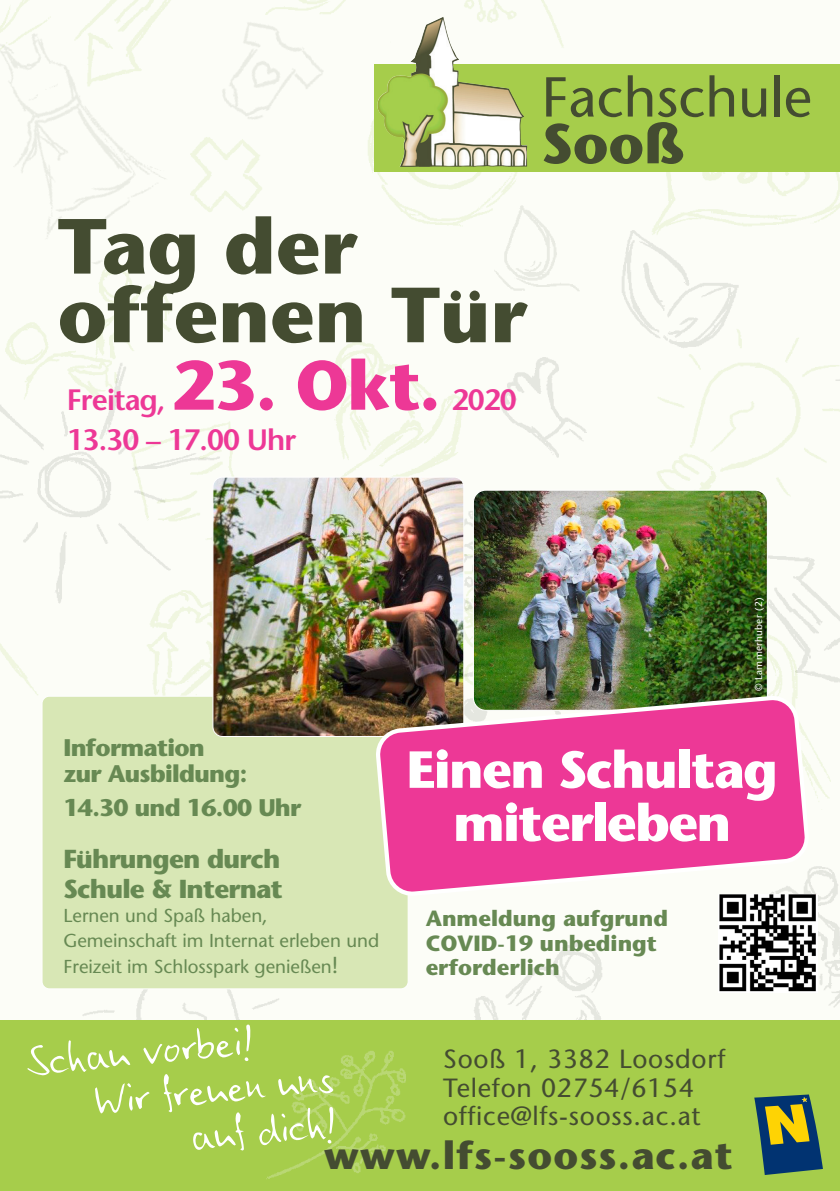
<style>
.page{position:relative;width:840px;height:1191px;background:#fff}
.page>*{position:absolute;margin:0;border:0;box-sizing:border-box;transform-origin:0 0}
.t1{font:700 77.8px/68.6px "Stone Sans";color:#444c31}
.t2{font:700 69.6px "Stone Sans";color:#ed3896}
.t3{font:56.2px "Stone Sans";color:#444c31}
.t4{font:700 56.2px "Stone Sans";color:#444c31}
.t5{font:700 52px/53.2px "Stone Sans";letter-spacing:-.03em;color:#fff;text-align:center}
.t6{font:48.4px "Linotype Ego";color:#fff}
.t7{font:700 39px "Stone Sans";letter-spacing:.03em;color:#444c31}
.t8{font:600 29.4px "Stone Sans";letter-spacing:-.03em;color:#ed3896}
.t9{font:26.2px/28.6px "Stone Sans";letter-spacing:.03em;color:#444c31}
.t10{font:700 26px/30px "Stone Sans";letter-spacing:-.03em;color:#678953}
.t11{font:700 24px/26px "Stone Sans";letter-spacing:-.03em;color:#678953}
.t12{font:700 22px/24.4px "Stone Sans";color:#678953}
.t13{font:18.8px/25.2px "Stone Sans";color:#678953}
.t14{font:10px "Stone Sans";letter-spacing:.03em;color:#fff}
.s1{font-size:22px}
</style>
<div class="page">
<div style="left:0;top:0;width:839px;height:1191px;background:#fcfdf7"></div>
<img style="left:0;top:0;width:839px;height:996px">
<img style="left:0;top:0;width:248px;height:290px">
<img style="left:140px;top:0;width:246px;height:193px">
<img style="left:453px;top:177px;width:167px;height:151px">
<div style="left:42px;top:696px;width:366px;height:292px;background:#d8e7b5;border-radius:7px"></div>
<svg style="left:374px;top:64px;width:465px;height:108px;background:#adcc5d"></svg>
<img style="left:377px;top:18px;width:64px;height:97px">
<div style="left:0;top:1020px;width:839px;height:171px;background:#a6cd4b"></div>
<img style="left:717px;top:894px;width:100px;height:98px">
<img style="left:473px;top:490px;width:294px;height:207px">
<div style="left:472px;top:489px;width:295px;height:222px;border:1px solid #fff;border-radius:12px"></div>
<img style="left:213px;top:477px;width:250px;height:258px">
<div style="left:212px;top:477px;width:252px;height:260px;border:1px solid #fff;border-radius:10px"></div>
<svg style="left:377px;top:697px;width:430px;height:197px;background:#e5599e"></svg>
<img style="left:266px;top:1051px;width:140px;height:128px">
<svg style="left:754px;top:1094px;width:68px;height:81px"></svg>
<h3 class="t3" style="left:541px;top:62px;width:272px">Fachschule</h3>
<h3 class="t4" style="left:541px;top:108px;width:145px">Sooß</h3>
<h1 class="t1" style="left:58px;top:211px;width:470px">Tag der offenen Tür</h1>
<h3 class="t8" style="left:67px;top:381px;width:100px">Freitag,</h3>
<h2 class="t2" style="left:172px;top:341px;width:270px">23. Okt.</h2>
<h3 class="t8" style="left:67px;top:421px;width:231px">13.30 – 17.00 Uhr</h3>
<h3 class="t8" style="left:451px;top:381px;width:66px">2020</h3>
<p class="t14" style="left:752px;top:691px;width:95px;rotate:-90deg">© Lammerhuber (2)</p>
<p class="t11" style="left:63px;top:734px;width:185px">Information zur Ausbildung:</p>
<p class="t11" style="left:63px;top:794px;width:239px">14.30 und 16.00 Uhr</p>
<h3 class="t10" style="left:63px;top:843px;width:221px">Führungen durch<br>Schule &amp; Internat</h3>
<p class="t13" style="left:63px;top:903px;width:317px">Lernen und Spaß haben,<br>Gemeinschaft im Internat erleben und<br>Freizeit im Schlosspark genießen<span class="s1">!</span></p>
<h3 class="t5" style="left:406px;top:742px;width:372px">Einen Schultag miterleben</h3>
<p class="t12" style="left:425px;top:906px;width:244px">Anmeldung aufgrund<br>COVID-19 unbedingt erforderlich</p>
<h3 class="t6" style="left:23px;top:1032px;width:227px;rotate:-6deg">Schau vorbei!</h3>
<h3 class="t6" style="left:92px;top:1070px;width:241px;rotate:-6deg">Wir freuen uns</h3>
<h3 class="t9" style="left:443px;top:1044px;width:283px">Sooß 1, 3382 Loosdorf<br>Telefon 02754/6154 office@lfs-sooss.ac.at</h3>
<h3 class="t7" style="left:324px;top:1131px;width:410px">www.lfs-sooss.ac.at</h3>
<h3 class="t6" style="left:187px;top:1106px;width:146px;rotate:-6deg">auf dich!</h3>
</div>
